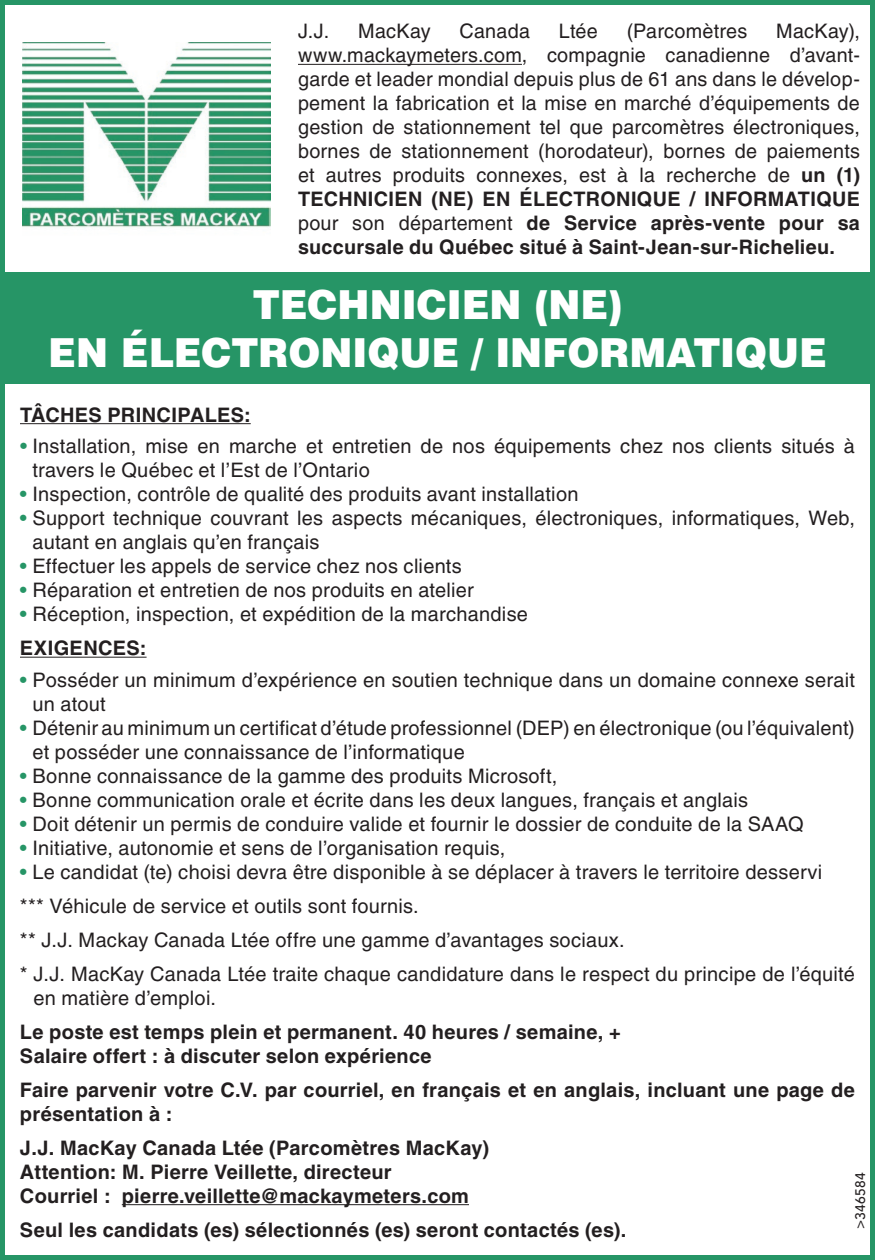
<style>
.page{position:relative;width:875px;height:1260px;background:#fff}
.page>*{position:absolute;margin:0;border:0;box-sizing:border-box;transform-origin:0 0}
.t1{font:900 40px/48px "Helvetica LT Std";color:#fff;text-align:center;scale:.96 1}
.t2{font:20px/24px "Helvetica LT Std";letter-spacing:.015em;color:#231f20}
.t3{font:700 20px/24px "Helvetica LT Std";letter-spacing:.015em;color:#231f20}
.t4{font:500 13.75px "Avenir LT Std";letter-spacing:.035em;color:#231f20}
.s1{font-weight:700}
.s2{color:#269566}
</style>
<div class="page">
<hr style="left:20px;top:423px;width:231px;height:1px;background:#231f20">
<hr style="left:20px;top:657px;width:127px;height:1px;background:#231f20">
<hr style="left:122px;top:1204px;width:347px;height:1px;background:#231f20">
<img style="left:23px;top:43px;width:248px;height:185px">
<div style="left:0;top:273px;width:875px;height:111px;background:#269566"></div>
<hr style="left:298px;top:64px;width:224px;height:1px;background:#231f20">
<div style="left:0;top:0;width:875px;height:1260px;border:5px solid #269566"></div>
<p class="t2" style="left:298px;top:19px;width:33px">J.J.</p>
<p class="t2" style="left:358px;top:19px;width:74px">MacKay</p>
<p class="t2" style="left:460px;top:19px;width:72px">Canada</p>
<p class="t2" style="left:559px;top:19px;width:40px">Ltée</p>
<p class="t2" style="left:627px;top:19px;width:122px">(Parcomètres</p>
<p class="t2" style="left:298px;top:19px;width:564px;text-align:justify;text-indent:478px">MacKay), www.mackaymeters.com, compagnie canadienne d’avant&shy;garde et leader mondial depuis plus de 61 ans dans le dévelop&shy;pement la fabrication et la mise en marché d’équipements de gestion de stationnement tel que parcomètres électroniques, bornes de stationnement (horodateur), bornes de paiements et autres produits connexes, est à la recherche de <span class="s1">un (1)<br>TECHNICIEN (NE) EN ÉLECTRONIQUE / INFORMATIQUE </span>pour son département <span class="s1">de Service après-vente pour sa succursale du Québec situé à Saint-Jean-sur-Richelieu.</span></p>
<h1 class="t1" style="left:48px;top:280px;width:813px">TECHNICIEN (NE)<br>EN ÉLECTRONIQUE / INFORMATIQUE</h1>
<p class="t3" style="left:20px;top:402px;width:232px">TÂCHES PRINCIPALES:</p>
<p class="t2" style="left:33px;top:434px;width:824px;text-indent:-13px"><span class="s2">•</span> Installation, mise en marche et entretien de nos équipements chez nos clients situés à travers le Québec et l’Est de l’Ontario</p>
<p class="t2" style="left:20px;top:482px;width:560px"><span class="s2">•</span> Inspection, contrôle de qualité des produits avant installation</p>
<p class="t2" style="left:33px;top:506px;width:824px;text-indent:-13px"><span class="s2">•</span> Support technique couvrant les aspects mécaniques, électroniques, informatiques, Web, autant en anglais qu’en français</p>
<p class="t2" style="left:20px;top:554px;width:443px"><span class="s2">•</span> Effectuer les appels de service chez nos clients</p>
<p class="t2" style="left:20px;top:578px;width:455px"><span class="s2">•</span> Réparation et entretien de nos produits en atelier</p>
<p class="t2" style="left:20px;top:597px;width:510px;line-height:34px"><span class="s2">•</span> Réception, inspection, et expédition de la marchandise<br><span class="s1">EXIGENCES:</span></p>
<p class="t2" style="left:33px;top:668px;width:824px;text-indent:-13px"><span class="s2">•</span> Posséder un minimum d’expérience en soutien technique dans un domaine connexe serait un atout</p>
<p class="t2" style="left:33px;top:716px;width:824px;text-indent:-13px"><span class="s2">•</span> Détenir au minimum un certificat d’étude professionnel (DEP) en électronique (ou l’équivalent) et posséder une connaissance de l’informatique</p>
<p class="t2" style="left:20px;top:764px;width:539px"><span class="s2">•</span> Bonne connaissance de la gamme des produits Microsoft,</p>
<p class="t2" style="left:20px;top:788px;width:730px"><span class="s2">•</span> Bonne communication orale et écrite dans les deux langues, français et anglais</p>
<p class="t2" style="left:20px;top:812px;width:785px"><span class="s2">•</span> Doit détenir un permis de conduire valide et fournir le dossier de conduite de la SAAQ</p>
<p class="t2" style="left:20px;top:836px;width:487px"><span class="s2">•</span> Initiative, autonomie et sens de l’organisation requis,</p>
<p class="t2" style="left:20px;top:855px;width:837px;line-height:34px"><span class="s2">•</span> Le candidat (te) choisi devra être disponible à se déplacer à travers le territoire desservi<br>*** Véhicule de service et outils sont fournis.<br>** J.J. Mackay Canada Ltée offre une gamme d’avantages sociaux.<br>* J.J. MacKay Canada Ltée traite chaque candidature dans le respect du principe de l’équité</p>
<p class="t2" style="left:33px;top:986px;width:184px">en matière d’emploi.</p>
<p class="t3" style="left:20px;top:1019px;width:602px">Le poste est temps plein et permanent. 40 heures / semaine, +<br>Salaire offert : à discuter selon expérience</p>
<p class="t3" style="left:20px;top:1077px;width:836px">Faire parvenir votre C.V. par courriel, en français et en anglais, incluant une page de présentation à :</p>
<p class="t3" style="left:20px;top:1135px;width:471px">J.J. MacKay Canada Ltée (Parcomètres MacKay)<br>Attention: M. Pierre Veillette, directeur<br>Courriel : pierre.veillette@mackaymeters.com</p>
<p class="t3" style="left:20px;top:1217px;width:608px">Seul les candidats (es) sélectionnés (es) seront contactés (es).</p>
<p class="t4" style="left:852px;top:1229px;width:58px;rotate:-90deg">&gt;346584</p>
</div>
